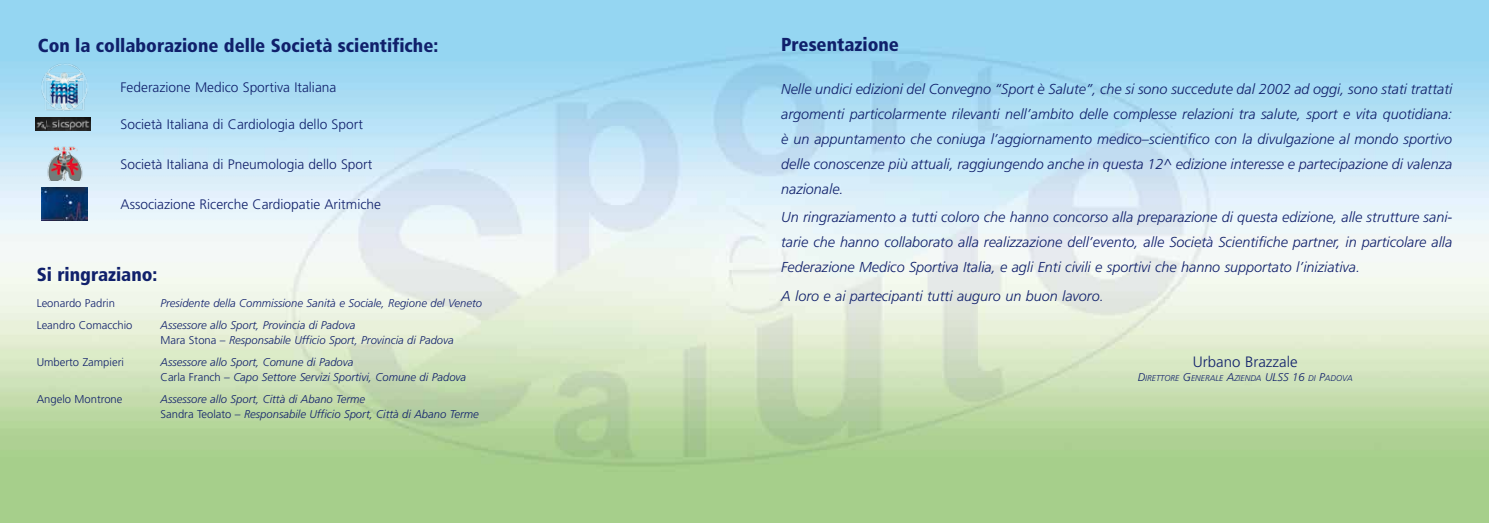
<style>
.page{position:relative;width:1489px;height:523px;background:#fff}
.page>*{position:absolute;margin:0;border:0;box-sizing:border-box;transform-origin:0 0}
.t1{font:900 condensed 18.75px "Frutiger";color:#10206b}
.t2{font:300 15px "Frutiger";color:#10206b}
.t3{font:italic 300 14.38px/25px "Frutiger";color:#10206b;text-align:justify}
.t4{font:300 13.75px "Frutiger";color:#10206b}
.t5{font:italic 300 11.25px/15px "Frutiger";color:#10206b}
.t6{font:300 11.25px "Frutiger";color:#10206b}
.t7{font:italic 300 8.5px "Frutiger";color:#10206b}
.s1{font-style:normal}
.s2{font-size:11.25px}
</style>
<div class="page">
<img style="left:0;top:0;width:1488px;height:523px">
<img style="left:40px;top:63px;width:49px;height:48px">
<img style="left:35px;top:117px;width:55px;height:14px">
<img style="left:45px;top:146px;width:38px;height:34px">
<img style="left:41px;top:188px;width:46px;height:32px">
<h1 class="t1" style="left:38px;top:34px;width:402px">Con la collaborazione delle Società scientifiche:</h1>
<p class="t4" style="left:120px;top:80px;width:217px">Federazione Medico Sportiva Italiana</p>
<p class="t4" style="left:120px;top:116px;width:244px">Società Italiana di Cardiologia dello Sport</p>
<p class="t4" style="left:120px;top:156px;width:253px">Società Italiana di Pneumologia dello Sport</p>
<p class="t4" style="left:120px;top:196px;width:262px">Associazione Ricerche Cardiopatie Aritmiche</p>
<h1 class="t1" style="left:37px;top:263px;width:122px">Si ringraziano:</h1>
<p class="t6" style="left:37px;top:296px;width:80px">Leonardo Padrin</p>
<p class="t5" style="left:160px;top:295px;width:323px">Presidente della Commissione Sanità e Sociale, Regione del Veneto</p>
<p class="t6" style="left:37px;top:318px;width:97px">Leandro Comacchio</p>
<p class="t5" style="left:160px;top:317px;width:295px">Assessore allo Sport, Provincia di Padova<br><span class="s1">Mara Stona</span> – Responsabile Ufficio Sport, Provincia di Padova</p>
<p class="t6" style="left:37px;top:355px;width:89px">Umberto Zampieri</p>
<p class="t5" style="left:160px;top:354px;width:307px">Assessore allo Sport, Comune di Padova<br><span class="s1">Carla Franch</span> – Capo Settore Servizi Sportivi, Comune di Padova</p>
<p class="t6" style="left:37px;top:392px;width:87px">Angelo Montrone</p>
<p class="t5" style="left:160px;top:391px;width:320px">Assessore allo Sport, Città di Abano Terme<br><span class="s1">Sandra Teolato</span> – Responsabile Ufficio Sport, Città di Abano Terme</p>
<h1 class="t1" style="left:781px;top:33px;width:119px">Presentazione</h1>
<p class="t3" style="left:781px;top:76px;width:672px">Nelle undici edizioni del Convegno “Sport è Salute”, che si sono succedute dal 2002 ad oggi, sono stati trattati argomenti particolarmente rilevanti nell’ambito delle complesse relazioni tra salute, sport e vita quotidiana: è un appuntamento che coniuga l’aggiornamento medico–scientifico con la divulgazione al mondo sportivo delle conoscenze più attuali, raggiungendo anche in questa 12^ edizione interesse e partecipazione di valenza nazionale.</p>
<p class="t3" style="left:781px;top:204px;width:672px">Un ringraziamento a tutti coloro che hanno concorso alla preparazione di questa edizione, alle strutture sani&shy;tarie che hanno collaborato alla realizzazione dell’evento, alle Società Scientifiche partner, in particolare alla Federazione Medico Sportiva Italia, e agli Enti civili e sportivi che hanno supportato l’iniziativa.</p>
<p class="t3" style="left:781px;top:283px;width:324px">A loro e ai partecipanti tutti auguro un buon lavoro.</p>
<p class="t2" style="left:1192px;top:353px;width:106px">Urbano Brazzale</p>
<p class="t7" style="left:1137px;top:373px;width:216px"><span class="s2">D</span>IRETTORE <span class="s2">G</span>ENERALE <span class="s2">A</span>ZIENDA <span class="s2">ULSS 16</span> DI <span class="s2">P</span>ADOVA</p>
</div>
